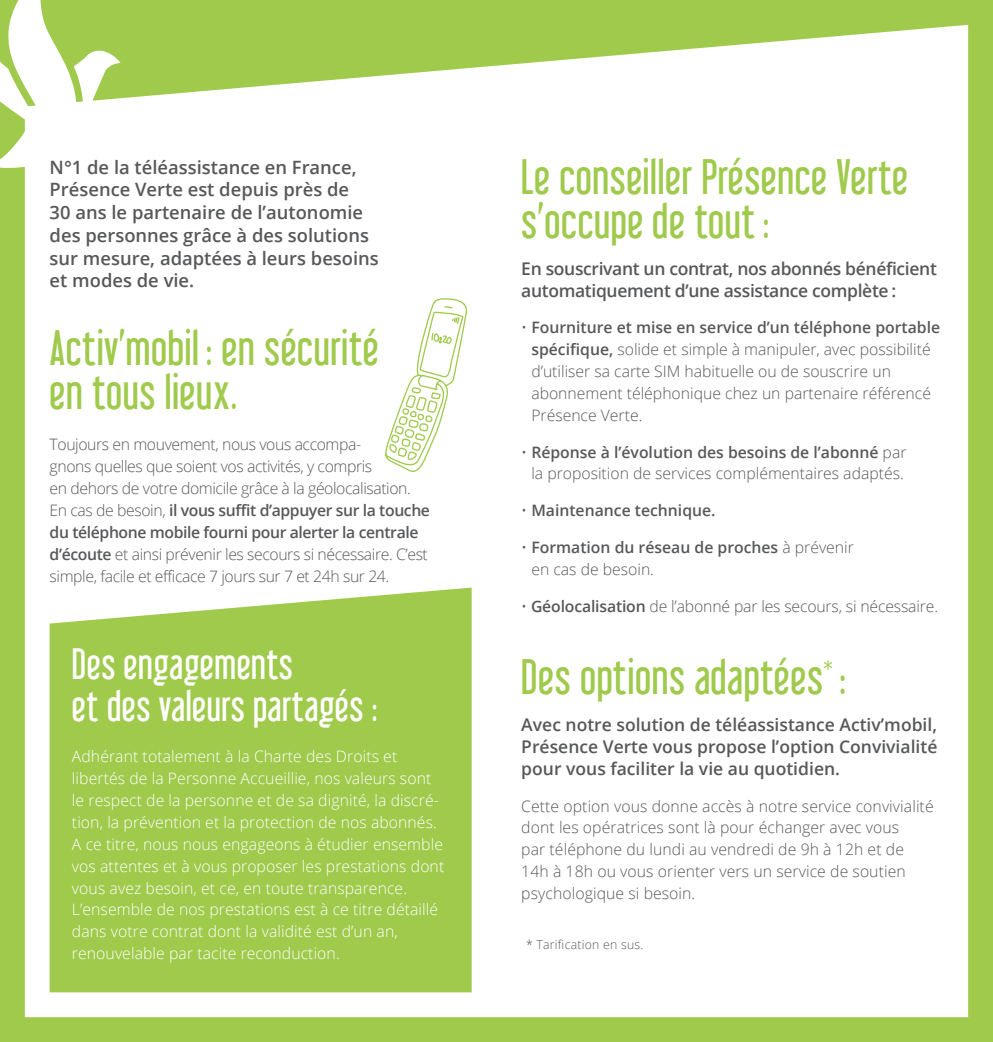
<style>
.page{position:relative;width:993px;height:1042px;background:#fff}
.page>*{position:absolute;margin:0;border:0;box-sizing:border-box;transform-origin:0 0}
.t1{font:43.75px/43.8px "Libel Suit";letter-spacing:.015em;color:#9fca4c}
.t2{font:38.5px/42px "Libel Suit";letter-spacing:.015em;color:#fff}
.t3{font:600 18.38px/22.8px "Open Sans";color:#57585a}
.t4{font:600 17.5px/21.9px "Open Sans";letter-spacing:-.02em;color:#57585a}
.t5{font:300 15.75px/21.9px "Open Sans";color:#57585a}
.t6{font:300 15.75px/21.9px "Open Sans";letter-spacing:.005em;color:#fff}
.t7{font:300 15.75px/21.9px "Open Sans";letter-spacing:-.025em;color:#57585a}
.t8{font:600 15.75px/21.9px "Open Sans";color:#57585a}
.t9{font:300 12.25px "Open Sans";letter-spacing:.02em;color:#57585a}
.s1{font-weight:600}
.s2{font-weight:300}
</style>
<div class="page">
<div style="left:0;top:0;width:992px;height:1042px;background:#9fca4c"></div>
<div style="left:25px;top:25px;width:942px;height:992px;background:#fff"></div>
<svg style="left:0;top:0;width:120px;height:168px"></svg>
<svg style="left:50px;top:587px;width:421px;height:405px"></svg>
<svg style="left:382px;top:297px;width:86px;height:176px;background:#f3f8e9"></svg>
<p class="t3" style="left:50px;top:155px;width:331px">N°1 de la téléassistance en France,<br>Présence Verte est depuis près de<br>30 ans le partenaire de l’autonomie des personnes grâce à des solutions sur mesure, adaptées à leurs besoins et modes de vie.</p>
<h1 class="t1" style="left:50px;top:326px;width:330px">Activ’mobil : en sécurité en tous lieux.</h1>
<p class="t7" style="left:50px;top:433px;width:382px">Toujours en mouvement, nous vous accompa-<br>gnons quelles que soient vos activités, y compris<br>en dehors de votre domicile grâce à la géolocalisation.<br>En cas de besoin, <span class="s1">il vous suffit d’appuyer sur la touche du téléphone mobile fourni pour alerter la centrale d’écoute</span> et ainsi prévenir les secours si nécessaire. C’est simple, facile et efficace 7 jours sur 7 et 24h sur 24.</p>
<h2 class="t2" style="left:72px;top:643px;width:307px">Des engagements<br>et des valeurs partagés :</h2>
<p class="t6" style="left:72px;top:745px;width:373px">Adhérant totalement à la Charte des Droits et libertés de la Personne Accueillie, nos valeurs sont le respect de la personne et de sa dignité, la discré&shy;tion, la prévention et la protection de nos abonnés.<br>A ce titre, nous nous engageons à étudier ensemble vos attentes et à vous proposer les prestations dont vous avez besoin, et ce, en toute transparence.<br>L’ensemble de nos prestations est à ce titre détaillé dans votre contrat dont la validité est d’un an, renouvelable par tacite reconduction.</p>
<h1 class="t1" style="left:521px;top:155px;width:388px">Le conseiller Présence Verte s’occupe de tout:</h1>
<p class="t4" style="left:521px;top:257px;width:417px">En souscrivant un contrat, nos abonnés bénéficient automatiquement d’une assistance complète :</p>
<p class="t5" style="left:531px;top:316px;width:410px;text-indent:-10px">• <span class="s1">Fourniture et mise en service d’un téléphone portable spécifique,</span> solide et simple à manipuler, avec possibilité d’utiliser sa carte SIM habituelle ou de souscrire un abonnement téléphonique chez un partenaire référencé Présence Verte.</p>
<p class="t5" style="left:521px;top:440px;width:386px;text-align:center">• <span class="s1">Réponse à l’évolution des besoins de l’abonné</span> par la proposition de services complémentaires adaptés.</p>
<p class="t8" style="left:521px;top:499px;width:196px"><span class="s2">•</span> Maintenance technique.</p>
<p class="t8" style="left:531px;top:536px;width:324px;text-indent:-10px"><span class="s2">•</span> Formation du réseau de proches <span class="s2">à prévenir en cas de besoin.</span></p>
<p class="t5" style="left:521px;top:594px;width:418px">• <span class="s1">Géolocalisation</span> de l’abonné par les secours, si nécessaire.</p>
<h1 class="t1" style="left:521px;top:655px;width:326px">Des options adaptées<sup>*</sup> :</h1>
<p class="t4" style="left:521px;top:713px;width:417px;text-align:justify">Avec notre solution de téléassistance Activ’mobil, Présence Verte vous propose l’option Convivialité pour vous faciliter la vie au quotidien.</p>
<p class="t5" style="left:521px;top:794px;width:413px">Cette option vous donne accès à notre service convivialité dont les opératrices sont là pour échanger avec vous<br>par téléphone du lundi au vendredi de 9h à 12h et de 14h à 18h ou vous orienter vers un service de soutien psychologique si besoin.</p>
<p class="t9" style="left:526px;top:936px;width:119px">* Tarification en sus.</p>
</div>
